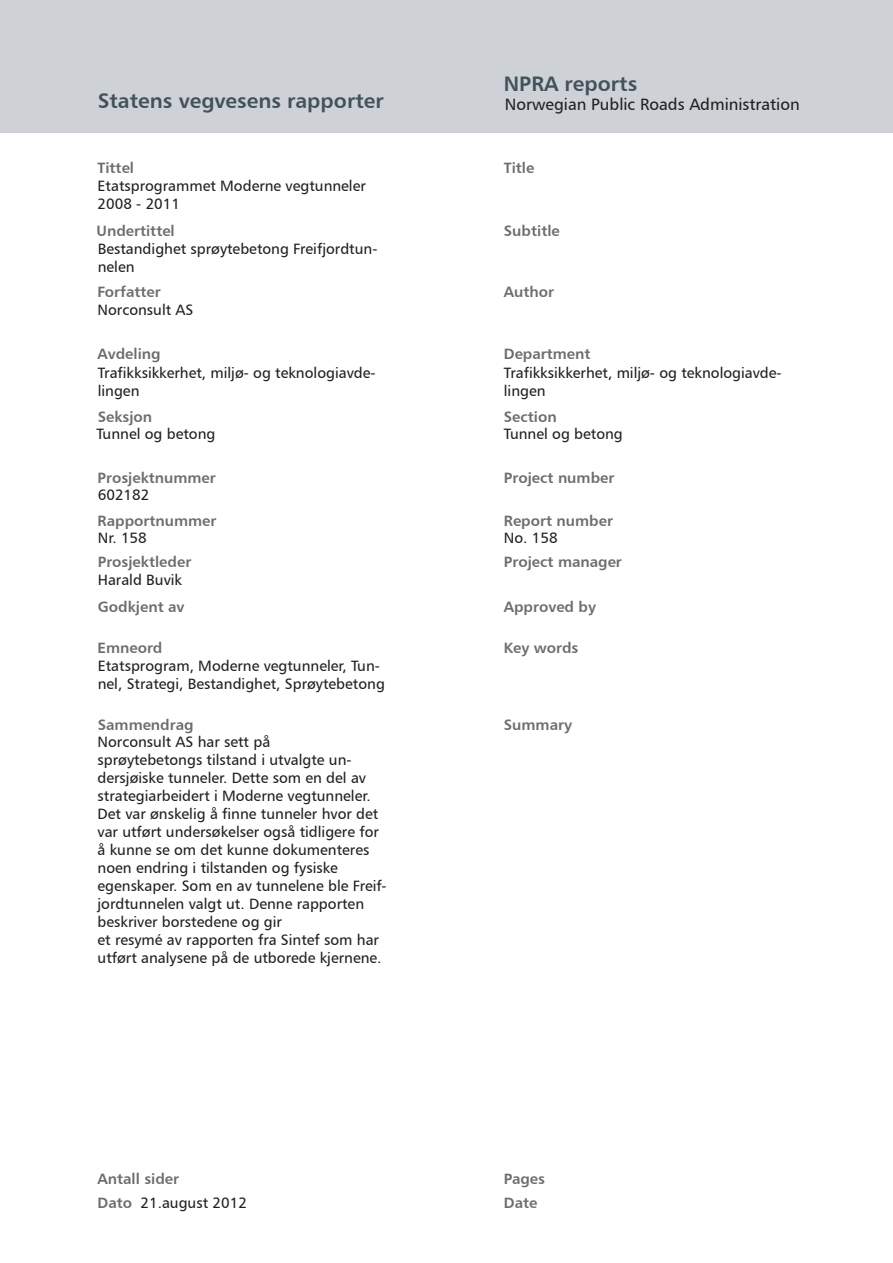
<style>
.page{position:relative;width:893px;height:1263px;background:#fff}
.page>*{position:absolute;margin:0;border:0;box-sizing:border-box;transform-origin:0 0}
.t1{font:21px "Humanist 777 BT Bold B";color:#41525c}
.t2{font:16.5px "Humanist 777 BT Roman B";color:#231f20}
.side2{font:15px/18px "Humanist 777 BT Roman B";color:#231f20}
.t3{font:15px "Humanist 777 BT Bold B";color:#6c6d70}
</style>
<div class="page">
<div style="left:0;top:0;width:893px;height:133px;background:#ced2d6"></div>
<p class="t1" style="left:98px;top:88px;width:287px">Statens vegvesens rapporter</p>
<p class="t1" style="left:504px;top:70px;width:135px">NPRA reports</p>
<p class="t2" style="left:505px;top:94px;width:296px">Norwegian Public Roads Administration</p>
<p class="t3" style="left:98px;top:158px;width:38px">Tittel</p>
<p class="t3" style="left:504px;top:158px;width:32px">Title</p>
<p class="side2" style="left:98px;top:176px;width:270px">Etatsprogrammet Moderne vegtunneler</p>
<p class="side2" style="left:98px;top:194px;width:84px">2008 - 2011</p>
<p class="t3" style="left:96px;top:221px;width:80px">Undertittel</p>
<p class="t3" style="left:504px;top:221px;width:57px">Subtitle</p>
<p class="side2" style="left:98px;top:240px;width:281px">Bestandighet sprøytebetong Freifjordtun&shy;nelen</p>
<p class="t3" style="left:98px;top:282px;width:65px">Forfatter</p>
<p class="t3" style="left:504px;top:282px;width:52px">Author</p>
<p class="side2" style="left:98px;top:300px;width:97px">Norconsult AS</p>
<p class="t3" style="left:98px;top:344px;width:65px">Avdeling</p>
<p class="t3" style="left:504px;top:344px;width:88px">Department</p>
<p class="side2" style="left:98px;top:363px;width:279px">Trafikksikkerhet, miljø- og teknologiavde&shy;lingen</p>
<p class="side2" style="left:504px;top:363px;width:279px">Trafikksikkerhet, miljø- og teknologiavde&shy;lingen</p>
<p class="t3" style="left:98px;top:407px;width:56px">Seksjon</p>
<p class="t3" style="left:504px;top:407px;width:54px">Section</p>
<p class="side2" style="left:96px;top:424px;width:120px">Tunnel og betong</p>
<p class="side2" style="left:504px;top:424px;width:120px">Tunnel og betong</p>
<p class="t3" style="left:98px;top:468px;width:120px">Prosjektnummer</p>
<p class="t3" style="left:504px;top:468px;width:112px">Project number</p>
<p class="t3" style="left:98px;top:511px;width:120px">Rapportnummer</p>
<p class="t3" style="left:504px;top:511px;width:111px">Report number</p>
<p class="t3" style="left:98px;top:552px;width:95px">Prosjektleder</p>
<p class="t3" style="left:504px;top:552px;width:119px">Project manager</p>
<p class="side2" style="left:98px;top:486px;width:53px">602182</p>
<p class="side2" style="left:98px;top:529px;width:51px">Nr. 158</p>
<p class="side2" style="left:504px;top:529px;width:55px">No. 158</p>
<p class="side2" style="left:98px;top:570px;width:86px">Harald Buvik</p>
<p class="t3" style="left:98px;top:597px;width:88px">Godkjent av</p>
<p class="t3" style="left:504px;top:597px;width:94px">Approved by</p>
<p class="t3" style="left:98px;top:638px;width:66px">Emneord</p>
<p class="t3" style="left:504px;top:638px;width:76px">Key words</p>
<p class="side2" style="left:98px;top:657px;width:289px">Etatsprogram, Moderne vegtunneler, Tun&shy;nel, Strategi, Bestandighet, Sprøytebetong</p>
<p class="t3" style="left:98px;top:715px;width:97px">Sammendrag</p>
<p class="t3" style="left:504px;top:715px;width:70px">Summary</p>
<p class="side2" style="left:98px;top:733px;width:174px">Norconsult AS har sett på</p>
<p class="side2" style="left:98px;top:751px;width:283px">sprøytebetongs tilstand i utvalgte un&shy;dersjøiske tunneler. Dette som en del av strategiarbeidert i Moderne vegtunneler.<br>Det var ønskelig å finne tunneler hvor det var utført undersøkelser også tidligere for å kunne se om det kunne dokumenteres noen endring i tilstanden og fysiske</p>
<p class="side2" style="left:98px;top:877px;width:291px">egenskaper. Som en av tunnelene ble Freif&shy;jordtunnelen valgt ut. Denne rapporten beskriver borstedene og gir</p>
<p class="side2" style="left:98px;top:931px;width:285px">et resymé av rapporten fra Sintef som har utført analysene på de utborede kjernene.</p>
<p class="t3" style="left:98px;top:1169px;width:83px">Antall sider</p>
<p class="t3" style="left:98px;top:1193px;width:36px">Dato</p>
<p class="side2" style="left:140px;top:1193px;width:108px">21.august 2012</p>
<p class="t3" style="left:504px;top:1169px;width:43px">Pages</p>
<p class="t3" style="left:504px;top:1193px;width:35px">Date</p>
</div>
